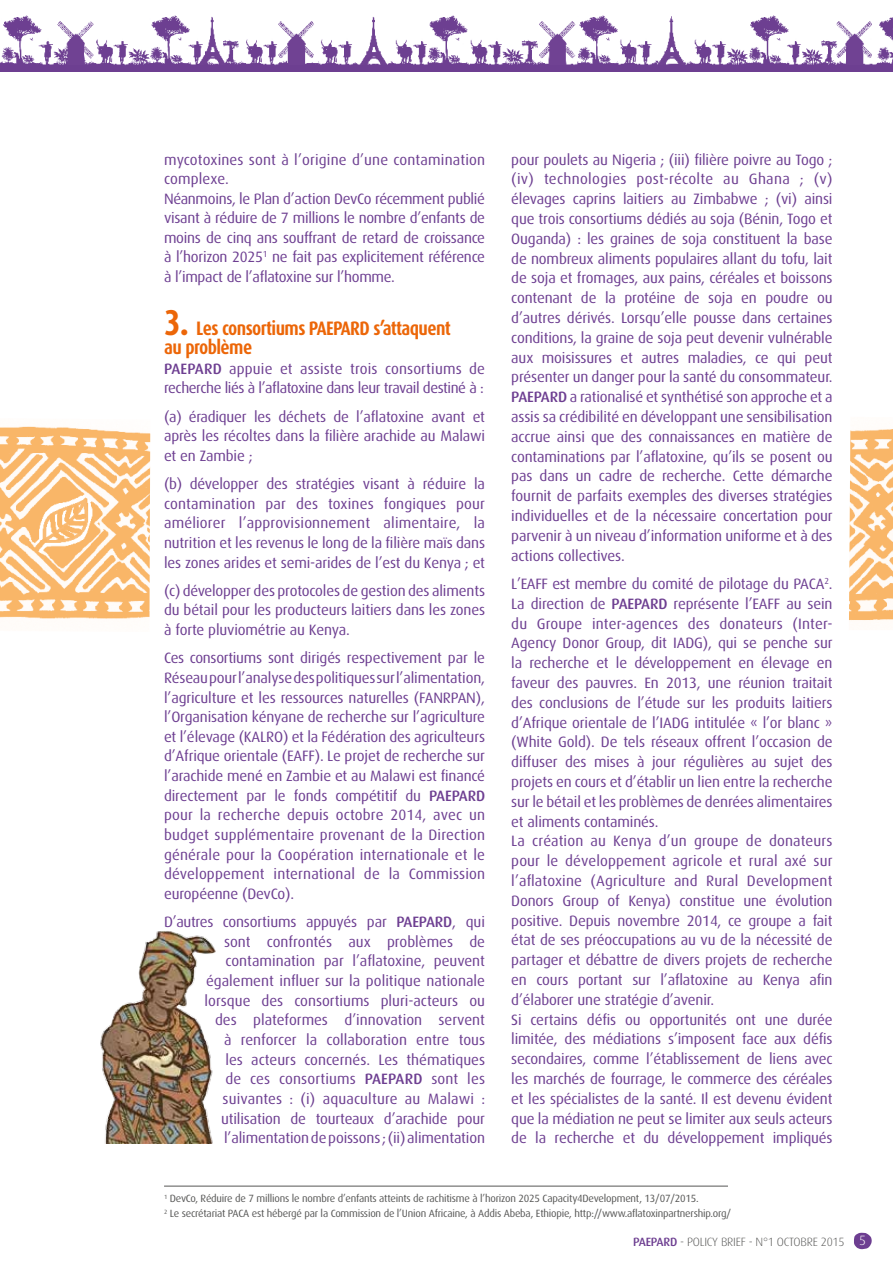
<style>
.page{position:relative;width:893px;height:1263px;background:#fff}
.page>*{position:absolute;margin:0;border:0;box-sizing:border-box;transform-origin:0 0}
.t1{font:700 19.5px/19.5px "Dax Condensed";letter-spacing:-.03em;color:#ec6608}
.t2{font:15px/19.8px "Dax OT";letter-spacing:-.01em;color:#6d3e91;text-align:justify}
.t3{font:15px/19.6px "Dax OT";letter-spacing:-.03em;color:#6d3e91}
.t4{font:300 12px "Dax OT";letter-spacing:-.02em;color:#575756}
.t5{font:10.5px/14.7px "Dax OT";letter-spacing:-.02em;color:#575756}
.s1{font-size:36px}
.s2{font-weight:500}
.s3{font-weight:500;color:#6d3e91}
.s4{font-size:13.5px;color:#fff}
</style>
<div class="page">
<svg style="left:854px;top:1232px;width:18px;height:17px"></svg>
<img style="left:1px;top:15px;width:892px;height:56px">
<img style="left:100px;top:931px;width:116px;height:212px">
<hr style="left:164px;top:1186px;width:564px;height:1px;background:#575756">
<img style="left:849px;top:429px;width:44px;height:192px">
<img style="left:0;top:426px;width:150px;height:193px">
<p class="t2" style="left:164px;top:150px;width:323px;text-align:left">mycotoxines sont à l’origine d’une contamination complexe.<br>Néanmoins, le Plan d’action DevCo récemment publié visant à réduire de 7 millions le nombre d’enfants de moins de cinq ans souffrant de retard de croissance à l’horizon 2025<sup>1</sup> ne fait pas explicitement référence à l’impact de l’aflatoxine sur l’homme.</p>
<h1 class="t1" style="left:164px;top:318px;width:288px"><span class="s1">3.</span> Les consortiums PAEPARD s’attaquent au problème</h1>
<p class="t3" style="left:164px;top:359px;width:323px"><span class="s2">PAEPARD</span> appuie et assiste trois consortiums de recherche liés à l’aflatoxine dans leur travail destiné à :</p>
<p class="t2" style="left:164px;top:407px;width:323px">(a) éradiquer les déchets de l’aflatoxine avant et après les récoltes dans la filière arachide au Malawi et en Zambie ;</p>
<p class="t2" style="left:164px;top:474px;width:323px">(b) développer des stratégies visant à réduire la contamination par des toxines fongiques pour améliorer l’approvisionnement alimentaire, la nutrition et les revenus le long de la filière maïs dans les zones arides et semi-arides de l’est du Kenya ; et</p>
<p class="t2" style="left:164px;top:581px;width:322px">(c) développer des protocoles de gestion des aliments du bétail pour les producteurs laitiers dans les zones à forte pluviométrie au Kenya.</p>
<p class="t2" style="left:164px;top:648px;width:323px">Ces consortiums sont dirigés respectivement par le Réseau pour l’analyse des politiques sur l’alimentation, l’agriculture et les ressources naturelles (FANRPAN), l’Organisation kényane de recherche sur l’agriculture et l’élevage (KALRO) et la Fédération des agriculteurs d’Afrique orientale (EAFF). Le projet de recherche sur l’arachide mené en Zambie et au Malawi est financé directement par le fonds compétitif du <span class="s2">PAEPARD </span>pour la recherche depuis octobre 2014, avec un budget supplémentaire provenant de la Direction générale pour la Coopération internationale et le développement international de la Commission européenne (DevCo).</p>
<p class="t2" style="left:164px;top:912px;width:323px;text-align:right">D’autres consortiums appuyés par <span class="s2">PAEPARD</span>, qui sont confrontés aux problèmes de contamination par l’aflatoxine, peuvent également influer sur la politique nationale lorsque des consortiums pluri-acteurs ou<br>des plateformes d’innovation servent<br>à renforcer la collaboration entre tous<br>les acteurs concernés. Les thématiques<br>de ces consortiums <span class="s2">PAEPARD</span> sont les suivantes : (i) aquaculture au Malawi : utilisation de tourteaux d’arachide pour l’alimentation de poissons ; (ii) alimentation</p>
<p class="t2" style="left:511px;top:150px;width:323px">pour poulets au Nigeria ; (iii) filière poivre au Togo ; (iv) technologies post-récolte au Ghana ; (v) élevages caprins laitiers au Zimbabwe ; (vi) ainsi que trois consortiums dédiés au soja (Bénin, Togo et Ouganda) : les graines de soja constituent la base de nombreux aliments populaires allant du tofu, lait de soja et fromages, aux pains, céréales et boissons contenant de la protéine de soja en poudre ou d’autres dérivés. Lorsqu’elle pousse dans certaines conditions, la graine de soja peut devenir vulnérable aux moisissures et autres maladies, ce qui peut présenter un danger pour la santé du consommateur.<br><span class="s2">PAEPARD</span> a rationalisé et synthétisé son approche et a assis sa crédibilité en développant une sensibilisation accrue ainsi que des connaissances en matière de contaminations par l’aflatoxine, qu’ils se posent ou pas dans un cadre de recherche. Cette démarche fournit de parfaits exemples des diverses stratégies individuelles et de la nécessaire concertation pour parvenir à un niveau d’information uniforme et à des actions collectives.</p>
<p class="t2" style="left:511px;top:574px;width:323px;text-align:left">L’EAFF est membre du comité de pilotage du PACA<sup>2</sup>.<br>La direction de <span class="s2">PAEPARD</span> représente l’EAFF au sein du Groupe inter-agences des donateurs (Inter-Agency Donor Group, dit IADG), qui se penche sur la recherche et le développement en élevage en faveur des pauvres. En 2013, une réunion traitait des conclusions de l’étude sur les produits laitiers d’Afrique orientale de l’IADG intitulée « l’or blanc » (White Gold). De tels réseaux offrent l’occasion de diffuser des mises à jour régulières au sujet des projets en cours et d’établir un lien entre la recherche sur le bétail et les problèmes de denrées alimentaires et aliments contaminés.<br>La création au Kenya d’un groupe de donateurs pour le développement agricole et rural axé sur l’aflatoxine (Agriculture and Rural Development Donors Group of Kenya) constitue une évolution positive. Depuis novembre 2014, ce groupe a fait état de ses préoccupations au vu de la nécessité de partager et débattre de divers projets de recherche en cours portant sur l’aflatoxine au Kenya afin d’élaborer une stratégie d’avenir.<br>Si certains défis ou opportunités ont une durée limitée, des médiations s’imposent face aux défis secondaires, comme l’établissement de liens avec les marchés de fourrage, le commerce des céréales et les spécialistes de la santé. Il est devenu évident que la médiation ne peut se limiter aux seuls acteurs de la recherche et du développement impliqués</p>
<p class="t5" style="left:164px;top:1191px;width:569px"><sup>1</sup> DevCo, Réduire de 7 millions le nombre d’enfants atteints de rachitisme à l’horizon 2025 Capacity4Development, 13/07/2015.<br><sup>2</sup> Le secrétariat PACA est hébergé par la Commission de l’Union Africaine, à Addis Abeba, Ethiopie, http://www.aflatoxinpartnership.org/</p>
<p class="t4" style="left:633px;top:1235px;width:234px"><span class="s3">PAEPARD</span> - POLICY BRIEF - N°1 OCTOBRE 2015 <span class="s4">5</span></p>
</div>
